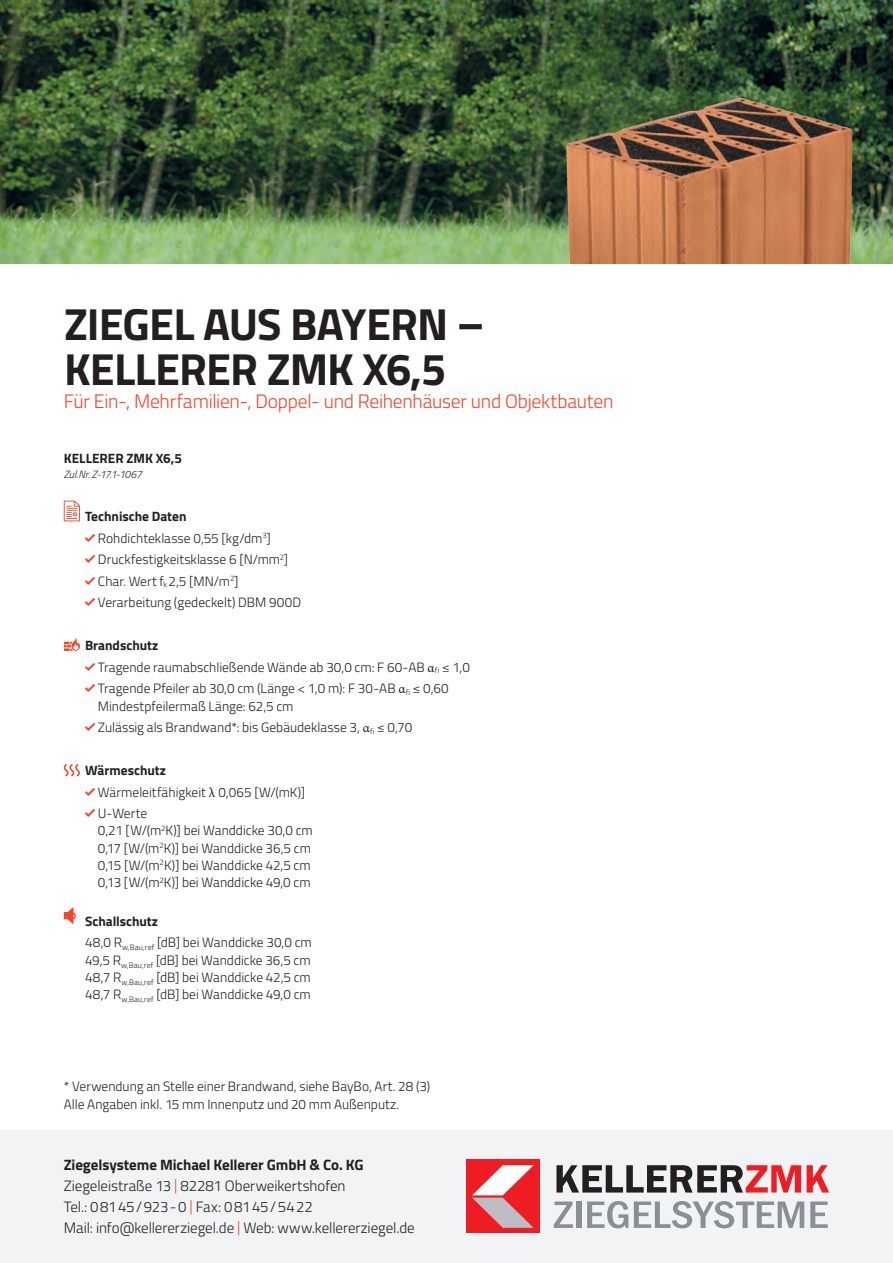
<style>
.page{position:relative;width:893px;height:1263px;background:#fff}
.page>*{position:absolute;margin:0;border:0;box-sizing:border-box;transform-origin:0 0}
.Headline_30_30{font:700 45px/45px "Titillium";letter-spacing:-.02em;color:#231f20}
.Pre-_Subhead_13_15_6{font:300 19.5px "Titillium";letter-spacing:-.015em;color:#ef472b}
.t1{font:300 15px "Titillium";letter-spacing:-.005em;color:#231f20}
.t2{font:700 15px "Titillium";letter-spacing:-.005em;color:#231f20}
.Copy_Rückseite_9_11{font:300 13.5px/17.2px "Titillium";color:#231f20}
.Copy_Bold_Rückseite{font:700 13.5px "Titillium";color:#231f20}
.Zulassung_7_7{font:italic 300 10.5px "Titillium";letter-spacing:-.015em;color:#231f20}
.s1{font-family:"ZMK Haken";font-weight:400;font-size:18px;color:#ef472b}
.s2{font-family:"Minion Pro";font-weight:400}
.s3{color:#ef472b}
</style>
<div class="page">
<img style="left:0;top:0;width:893px;height:264px">
<img style="left:521px;top:83px;width:342px;height:181px">
<svg style="left:64px;top:638px;width:16px;height:13px"></svg>
<svg style="left:64px;top:501px;width:16px;height:20px"></svg>
<svg style="left:64px;top:907px;width:12px;height:17px"></svg>
<div style="left:0;top:1130px;width:893px;height:133px;background:#f2f3f4"></div>
<div style="left:466px;top:1160px;width:73px;height:73px;background:#ee1d23"></div>
<svg style="left:472px;top:1165px;width:62px;height:63px"></svg>
<svg style="left:556px;top:1165px;width:245px;height:27px"></svg>
<svg style="left:807px;top:1165px;width:22px;height:27px"></svg>
<svg style="left:554px;top:1201px;width:19px;height:27px"></svg>
<div style="left:576px;top:1201px;width:5px;height:27px;background:#888f95"></div>
<svg style="left:587px;top:1201px;width:41px;height:27px"></svg>
<svg style="left:634px;top:1201px;width:170px;height:27px"></svg>
<svg style="left:810px;top:1201px;width:18px;height:27px"></svg>
<svg style="left:64px;top:764px;width:16px;height:12px"></svg>
<p class="Headline_30_30" style="left:64px;top:299px;width:422px">ZIEGEL AUS BAYERN –<br>KELLERER ZMK X6,5</p>
<p class="Pre-_Subhead_13_15_6" style="left:64px;top:387px;width:551px">Für Ein-, Mehrfamilien-, Doppel- und Reihenhäuser und Objektbauten</p>
<p class="Copy_Bold_Rückseite" style="left:64px;top:448px;width:120px">KELLERER ZMK X6,5</p>
<p class="Zulassung_7_7" style="left:64px;top:467px;width:80px">Zul.Nr. Z-17.1-1067</p>
<p class="Copy_Bold_Rückseite" style="left:85px;top:506px;width:103px">Technische Daten</p>
<p class="Copy_Rückseite_9_11" style="left:85px;top:529px;width:187px"><span class="s1">a</span> Rohdichteklasse 0,55 [kg/dm<sup>3</sup>]</p>
<p class="Copy_Rückseite_9_11" style="left:85px;top:550px;width:205px"><span class="s1">a</span> Druckfestigkeitsklasse 6 [N/mm<sup>2</sup>]</p>
<p class="Copy_Rückseite_9_11" style="left:85px;top:572px;width:155px"><span class="s1">a</span> Char. Wert f<sub>k</sub> 2,5 [MN/m<sup>2</sup>]</p>
<p class="Copy_Rückseite_9_11" style="left:85px;top:593px;width:218px"><span class="s1">a</span> Verarbeitung (gedeckelt) DBM 900D</p>
<p class="Copy_Bold_Rückseite" style="left:85px;top:635px;width:75px">Brandschutz</p>
<p class="Copy_Rückseite_9_11" style="left:85px;top:658px;width:386px"><span class="s1">a</span> Tragende raumabschließende Wände ab 30,0 cm: F 60-AB <span class="s2">α</span><sub>fi</sub> ≤ 1,0</p>
<p class="Copy_Rückseite_9_11" style="left:98px;top:679px;width:352px;text-indent:-13px"><span class="s1">a</span> Tragende Pfeiler ab 30,0 cm (Länge &lt; 1,0 m): F 30-AB <span class="s2">α</span><sub>fi</sub> ≤ 0,60<br>Mindestpfeilermaß Länge: 62,5 cm</p>
<p class="Copy_Rückseite_9_11" style="left:85px;top:718px;width:329px"><span class="s1">a</span> Zulässig als Brandwand*: bis Gebäudeklasse 3, <span class="s2">α</span><sub>fi</sub> ≤ 0,70</p>
<p class="Copy_Bold_Rückseite" style="left:85px;top:760px;width:82px">Wärmeschutz</p>
<p class="Copy_Rückseite_9_11" style="left:85px;top:782px;width:222px"><span class="s1">a</span> Wärmeleitfähigkeit <span class="s2">λ</span> 0,065 [W/(mK)]</p>
<p class="Copy_Rückseite_9_11" style="left:98px;top:804px;width:216px;text-indent:-13px"><span class="s1">a</span> U-Werte<br>0,21 [W/(m<sup>2</sup>K)] bei Wanddicke 30,0 cm<br>0,17 [W/(m<sup>2</sup>K)] bei Wanddicke 36,5 cm<br>0,15 [W/(m<sup>2</sup>K)] bei Wanddicke 42,5 cm<br>0,13 [W/(m<sup>2</sup>K)] bei Wanddicke 49,0 cm</p>
<p class="Copy_Bold_Rückseite" style="left:85px;top:911px;width:74px">Schallschutz</p>
<p class="Copy_Rückseite_9_11" style="left:85px;top:933px;width:228px;text-align:justify">48,0 R<sub>w,Bau,ref</sub> [dB] bei Wanddicke 30,0 cm 49,5 R<sub>w,Bau,ref</sub> [dB] bei Wanddicke 36,5 cm 48,7 R<sub>w,Bau,ref</sub> [dB] bei Wanddicke 42,5 cm 48,7 R<sub>w,Bau,ref</sub> [dB] bei Wanddicke 49,0 cm</p>
<p class="Copy_Rückseite_9_11" style="left:64px;top:1076px;width:368px">* Verwendung an Stelle einer Brandwand, siehe BayBo, Art. 28 (3)</p>
<p class="Copy_Rückseite_9_11" style="left:64px;top:1094px;width:337px">Alle Angaben inkl. 15 mm Innenputz und 20 mm Außenputz.</p>
<p class="t2" style="left:64px;top:1153px;width:301px">Ziegelsysteme Michael Kellerer GmbH &amp; Co. KG</p>
<p class="t1" style="left:64px;top:1175px;width:283px">Ziegeleistraße 13 <span class="s3">|</span> 82281 Oberweikertshofen</p>
<p class="t1" style="left:64px;top:1196px;width:251px">Tel.: 08145/923-0 <span class="s3">|</span> Fax: 08145/5422</p>
<p class="t1" style="left:64px;top:1217px;width:352px">Mail: info@kellererziegel.de <span class="s3">|</span> Web: www.kellererziegel.de</p>
</div>
